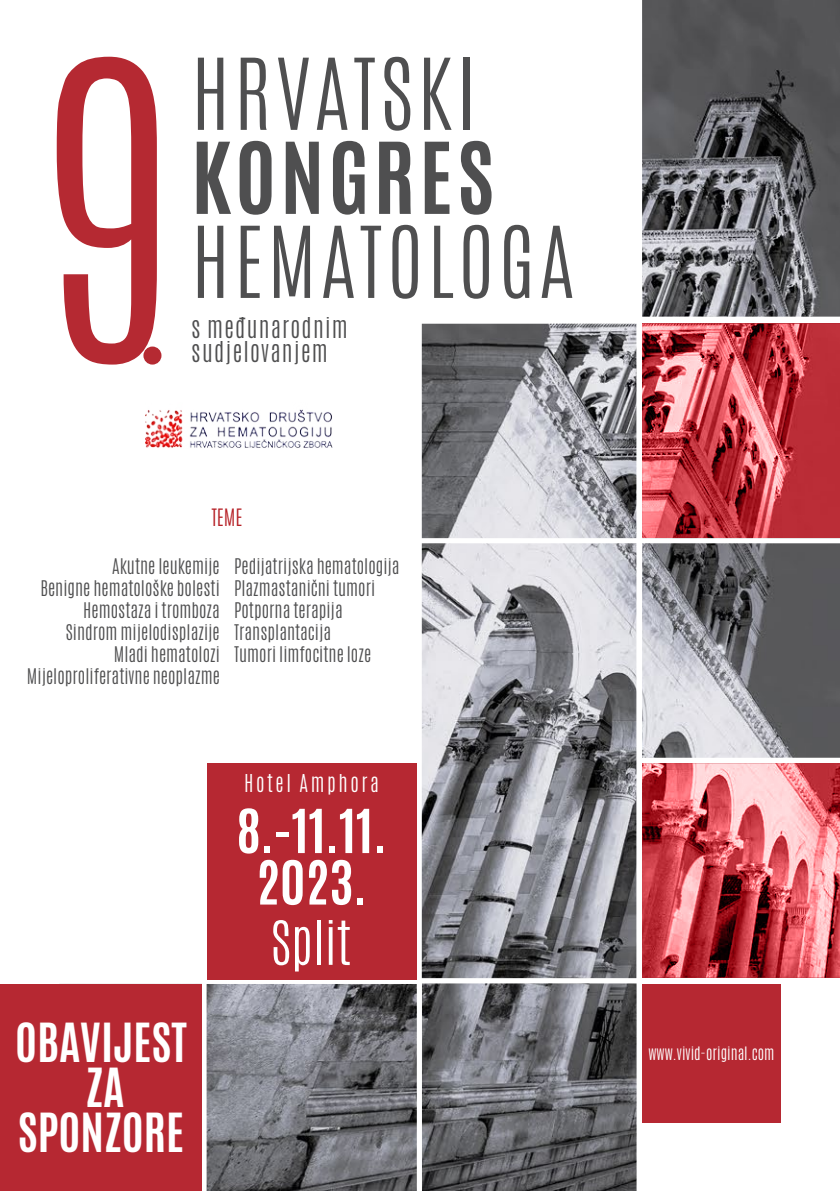
<style>
.page{position:relative;width:840px;height:1191px;background:#fff}
.page>*{position:absolute;margin:0;border:0;box-sizing:border-box;transform-origin:0 0}
.t1{font:300 84px "Antonio";letter-spacing:.05em;color:#4f4f50}
.t2{font:700 84px "Antonio";letter-spacing:.05em;color:#4f4f50}
.t3{font:700 51.4px/51.4px "Antonio";color:#fff;text-align:center}
.t4{font:300 51.4px "Antonio";color:#fff}
.t5{font:700 45px/45px "Antonio";color:#fff;text-align:center}
.t6{font:300 24px/24px "Antonio";letter-spacing:.05em;color:#4f4f50}
.t7{font:300 20.6px "Antonio";letter-spacing:.125em;color:#fff}
.t8{font:300 20px "Antonio";color:#b62127}
.t9{font:300 18px/22px "Antonio";color:#4f4f50;text-align:right}
.t10{font:300 15.4px "Antonio";color:#fff}
</style>
<div class="page">
<img style="left:102px;top:0;width:737px;height:1191px">
<svg style="left:641px;top:763px;width:198px;height:214px;background:#ce6169"></svg>
<svg style="left:641px;top:324px;width:198px;height:214px;background:#c2464f"></svg>
<div style="left:207px;top:763px;width:209px;height:216px;background:#b62832"></div>
<div style="left:641px;top:984px;width:139px;height:138px;background:#b62832"></div>
<svg style="left:57px;top:57px;width:100px;height:307px"></svg>
<div style="left:143px;top:346px;width:18px;height:18px;background:#b52a32;border-radius:50%"></div>
<img style="left:146px;top:403px;width:186px;height:48px">
<div style="left:0;top:983px;width:202px;height:208px;background:#b62832"></div>
<h1 class="t1" style="left:191px;top:34px;width:286px">HRVATSKI</h1>
<h1 class="t2" style="left:191px;top:114px;width:304px">KONGRES</h1>
<h1 class="t1" style="left:191px;top:202px;width:384px">HEMATOLOGA</h1>
<h3 class="t6" style="left:191px;top:316px;width:158px">s međunarodnim sudjelovanjem</h3>
<p class="t8" style="left:211px;top:503px;width:33px">TEME</p>
<p class="t9" style="left:27px;top:555px;width:194px">Akutne leukemije<br>Benigne hematološke bolesti<br>Hemostaza i tromboza<br>Sindrom mijelodisplazije<br>Mladi hematolozi<br>Mijeloproliferativne neoplazme</p>
<p class="t9" style="left:234px;top:555px;width:167px;text-align:left">Pedijatrijska hematologija<br>Plazmastanični tumori<br>Potporna terapija<br>Transplantacija<br>Tumori limfocitne loze</p>
<p class="t7" style="left:244px;top:769px;width:136px">Hotel Amphora</p>
<h2 class="t3" style="left:236px;top:806px;width:151px">8.-11.11.<br>2023.</h2>
<h3 class="t5" style="left:15px;top:1020px;width:173px">OBAVIJEST<br>ZA<br>SPONZORE</h3>
<h2 class="t4" style="left:271px;top:906px;width:82px">Split</h2>
<p class="t10" style="left:648px;top:1042px;width:127px">www.vivid-original.com</p>
</div>
